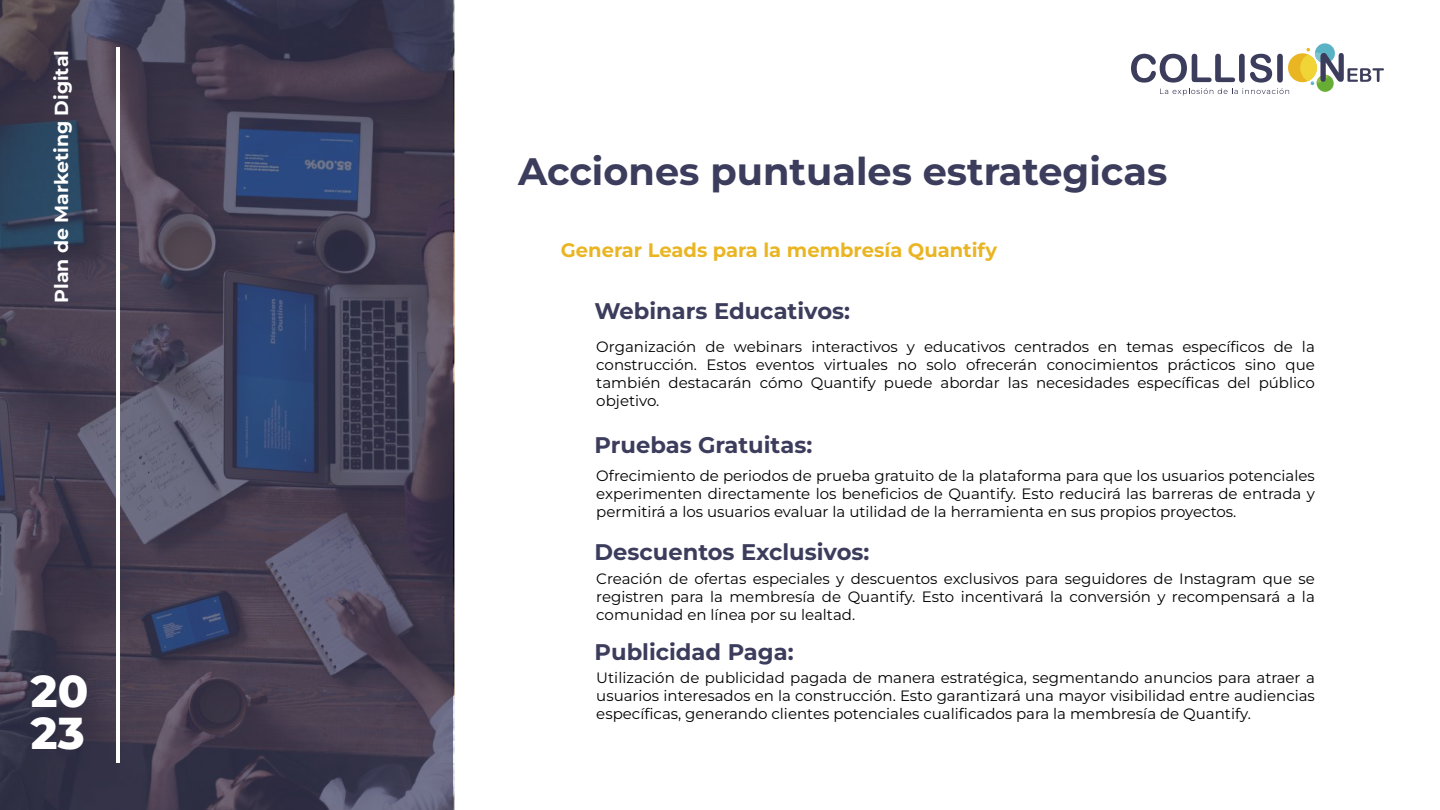
<style>
.page{position:relative;width:1440px;height:810px;background:#fff}
.page>*{position:absolute;margin:0;border:0;box-sizing:border-box;transform-origin:0 0}
.t1{font:800 44.7px/42px "Montserrat";color:#fff}
.t2{font:700 38.25px "Montserrat";color:#3c3c5c}
.t3{font:700 22.58px "Montserrat";color:#3c3c5c}
.t4{font:700 19.5px "Montserrat";color:#eab523}
.t5{font:700 18.9px "Montserrat";color:#fff}
.t6{font:15px/18px "Montserrat";color:#000;text-align:justify}
</style>
<div class="page">
<div style="left:1288px;top:53px;width:29px;height:29px;background:#eab523;border-radius:50%"></div>
<svg style="left:1315px;top:43px;width:20px;height:20px"></svg>
<div style="left:1317px;top:75px;width:17px;height:17px;background:#67ac33;border-radius:50%"></div>
<div style="left:1300px;top:54px;width:17px;height:27px;background:#f1d537;border-radius:50%"></div>
<svg style="left:1306px;top:48px;width:78px;height:37px"></svg>
<svg style="left:1131px;top:54px;width:158px;height:42px"></svg>
<svg style="left:0;top:0;width:453px;height:810px;background:#444156"></svg>
<hr style="left:116px;top:47px;width:3px;height:716px;background:#fff">
<p class="t5" style="left:49px;top:303px;width:254px;rotate:-90deg">Plan de Marketing Digital</p>
<h1 class="t1" style="left:31px;top:669px;width:59px">20<br>23</h1>
<h2 class="t2" style="left:518px;top:146px;width:651px">Acciones puntuales estrategicas</h2>
<h3 class="t4" style="left:561px;top:237px;width:438px">Generar Leads para la membresía Quantify</h3>
<h3 class="t3" style="left:595px;top:296px;width:257px">Webinars Educativos:</h3>
<p class="t6" style="left:596px;top:337px;width:720px">Organización de webinars interactivos y educativos centrados en temas específicos de la construcción. Estos eventos virtuales no solo ofrecerán conocimientos prácticos sino que también destacarán cómo Quantify puede abordar las necesidades específicas del público objetivo.</p>
<h3 class="t3" style="left:595px;top:430px;width:219px">Pruebas Gratuitas:</h3>
<p class="t6" style="left:596px;top:467px;width:720px">Ofrecimiento de periodos de prueba gratuito de la plataforma para que los usuarios potenciales experimenten directamente los beneficios de Quantify. Esto reducirá las barreras de entrada y permitirá a los usuarios evaluar la utilidad de la herramienta en sus propios proyectos.</p>
<h3 class="t3" style="left:595px;top:537px;width:276px">Descuentos Exclusivos:</h3>
<p class="t6" style="left:596px;top:569px;width:720px">Creación de ofertas especiales y descuentos exclusivos para seguidores de Instagram que se registren para la membresía de Quantify. Esto incentivará la conversión y recompensará a la comunidad en línea por su lealtad.</p>
<h3 class="t3" style="left:595px;top:637px;width:201px">Publicidad Paga:</h3>
<p class="t6" style="left:596px;top:669px;width:720px">Utilización de publicidad pagada de manera estratégica, segmentando anuncios para atraer a usuarios interesados en la construcción. Esto garantizará una mayor visibilidad entre audiencias específicas, generando clientes potenciales cualificados para la membresía de Quantify.</p>
</div>
